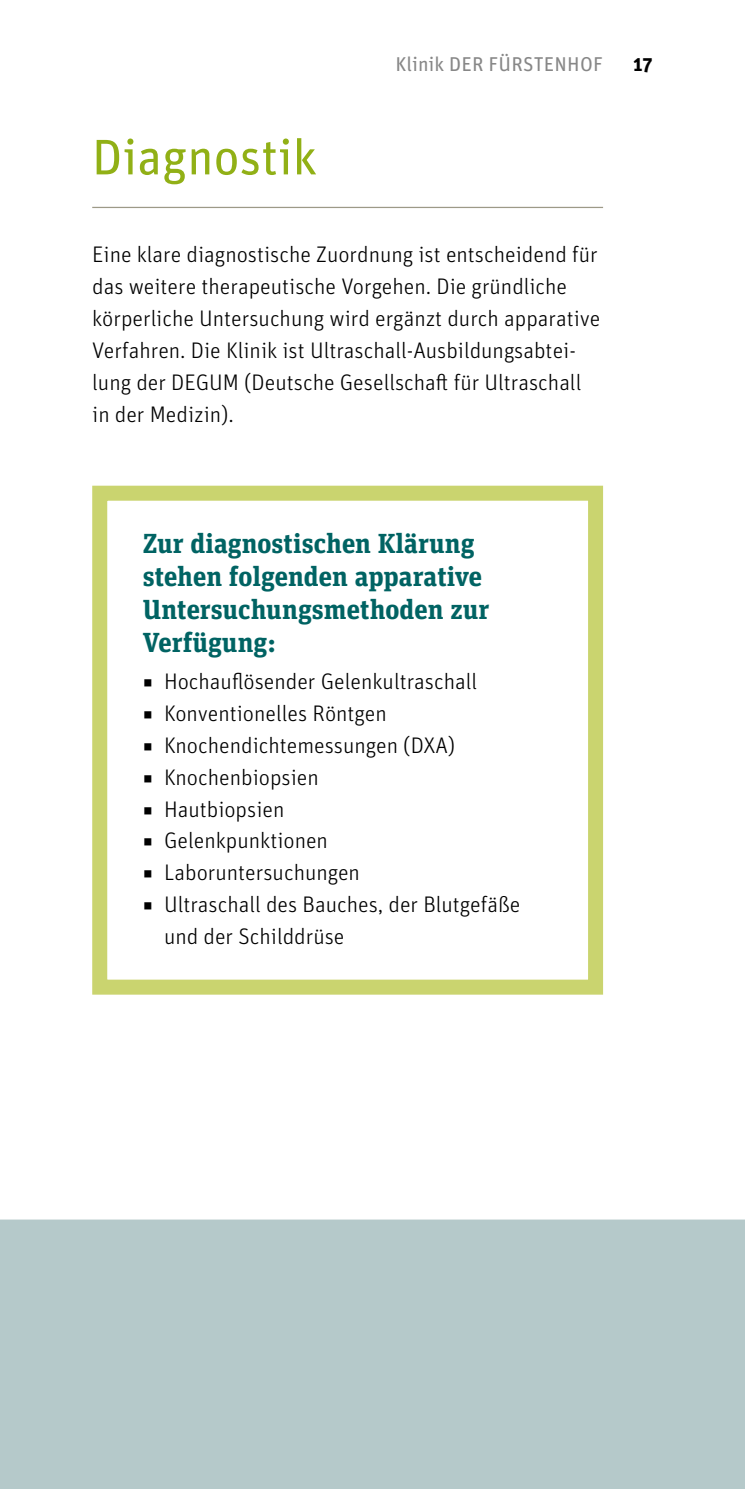
<style>
.page{position:relative;width:745px;height:1489px;background:#fff}
.page>*{position:absolute;margin:0;border:0;box-sizing:border-box;transform-origin:0 0}
.t1{font:50px "Unit OT";color:#91b016}
.t2{font:700 27.5px/33px "Unit Slab OT";color:#006363}
.t3{font:300 22.5px/32px "Unit OT";color:#000}
.t4{font:20px "Unit OT";letter-spacing:.01em;color:#878787}
.t5{font:700 20px "Unit OT";color:#000}
</style>
<div class="page">
<hr style="left:92px;top:207px;width:510px;height:1px;background:#9d9a88">
<div style="left:92px;top:485px;width:510px;height:509px;border:15px solid #cad46f"></div>
<div style="left:0;top:1219px;width:744px;height:269px;background:#b5c9ca"></div>
<h1 class="t1" style="left:92px;top:125px;width:226px">Diagnostik</h1>
<p class="t4" style="left:395px;top:51px;width:209px">Klinik DER FÜRSTENHOF</p>
<p class="t5" style="left:632px;top:51px;width:21px">17</p>
<p class="t3" style="left:92px;top:239px;width:509px">Eine klare diagnostische Zuordnung ist entscheidend für das weitere therapeutische Vorgehen. Die gründliche körperliche Untersuchung wird ergänzt durch apparative Verfahren. Die Klinik ist Ultraschall-Ausbildungsabtei&shy;lung der DEGUM (Deutsche Gesellschaft für Ultraschall in der Medizin).</p>
<p class="t2" style="left:143px;top:526px;width:348px">Zur diagnostischen Klärung stehen folgenden apparative<br>Untersuchungsmethoden zur<br>Verfügung:</p>
<p class="t3" style="left:143px;top:665px;width:336px">◾ Hochauflösender Gelenkultraschall</p>
<p class="t3" style="left:143px;top:697px;width:245px">◾ Konventionelles Röntgen</p>
<p class="t3" style="left:143px;top:729px;width:314px">◾ Knochendichtemessungen (DXA)</p>
<p class="t3" style="left:143px;top:761px;width:177px">◾ Knochenbiopsien</p>
<p class="t3" style="left:143px;top:792px;width:143px">◾ Hautbiopsien</p>
<p class="t3" style="left:143px;top:824px;width:187px">◾ Gelenkpunktionen</p>
<p class="t3" style="left:143px;top:856px;width:218px">◾ Laboruntersuchungen</p>
<p class="t3" style="left:143px;top:888px;width:379px">◾ Ultraschall des Bauches, der Blutgefäße</p>
<p class="t3" style="left:164px;top:920px;width:182px">und der Schilddrüse</p>
</div>
